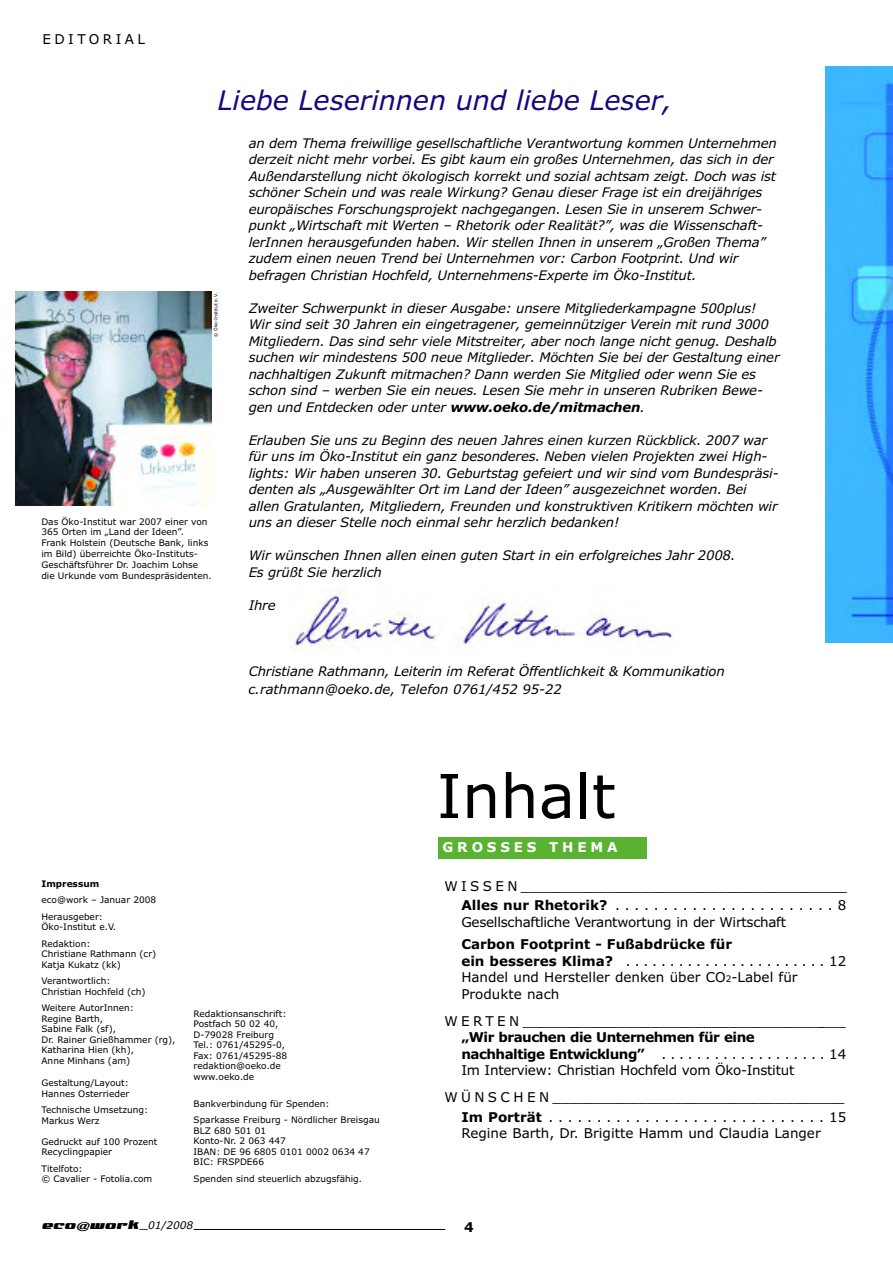
<style>
.page{position:relative;width:893px;height:1263px;background:#fff}
.page>*{position:absolute;margin:0;border:0;box-sizing:border-box;transform-origin:0 0}
.t1{font:60.6px "Verdana";color:#000}
.t2{font:italic 27px "Verdana";color:#130880}
.t3{font:13.5px/16.5px "Verdana";color:#000;text-align:right}
.t4{font:13.5px/16.5px "Verdana";letter-spacing:-.02em;color:#000}
.t5{font:13.5px "Nationalyze ALP";color:#000}
.t6{font:700 13.5px "Verdana";letter-spacing:.285em;color:#fff}
.t7{font:13.5px "Verdana";letter-spacing:.255em;color:#000}
.t8{font:700 13.5px "Verdana";color:#000}
.t9{font:italic 13.2px/16.5px "Verdana";letter-spacing:-.015em;color:#000}
.t10{font:9px/10.5px "Verdana";color:#000}
.t11{font:700 9px "Verdana";color:#000}
.t12{font:4.5px "Verdana";color:#000}
.s1{font-weight:700}
.s2{font-size:9px}
.s3{font-family:"Verdana";font-style:italic;font-size:10.5px}
</style>
<div class="page">
<img style="left:290px;top:589px;width:384px;height:60px">
<img style="left:825px;top:66px;width:68px;height:576px">
<img style="left:16px;top:292px;width:195px;height:213px">
<div style="left:438px;top:838px;width:209px;height:21px;background:#59b232"></div>
<hr style="left:194px;top:1229px;width:251px;height:1px;background:#000">
<p class="t7" style="left:43px;top:35px;width:104px">EDITORIAL</p>
<h2 class="t2" style="left:218px;top:90px;width:456px">Liebe Leserinnen und liebe Leser,</h2>
<p class="t12" style="left:214px;top:337px;width:46px;rotate:-90deg">© Öko-Institut e.V.</p>
<p class="t10" style="left:41px;top:517px;width:172px">Das Öko-Institut war 2007 einer von 365 Orten im „Land der Ideen”.<br>Frank Holstein (Deutsche Bank, links im Bild) überreichte Öko-Instituts-Geschäftsführer Dr. Joachim Lohse die Urkunde vom Bundespräsidenten.</p>
<p class="t9" style="left:249px;top:136px;width:530px">an dem Thema freiwillige gesellschaftliche Verantwortung kommen Unternehmen derzeit nicht mehr vorbei. Es gibt kaum ein großes Unternehmen, das sich in der Außendarstellung nicht ökologisch korrekt und sozial achtsam zeigt. Doch was ist schöner Schein und was reale Wirkung? Genau dieser Frage ist ein dreijähriges europäisches Forschungsprojekt nachgegangen. Lesen Sie in unserem Schwer&shy;punkt „Wirtschaft mit Werten – Rhetorik oder Realität?”, was die Wissenschaft&shy;lerInnen herausgefunden haben. Wir stellen Ihnen in unserem „Großen Thema” zudem einen neuen Trend bei Unternehmen vor: Carbon Footprint. Und wir befragen Christian Hochfeld, Unternehmens-Experte im Öko-Institut.</p>
<p class="t9" style="left:249px;top:301px;width:532px">Zweiter Schwerpunkt in dieser Ausgabe: unsere Mitgliederkampagne 500plus!<br>Wir sind seit 30 Jahren ein eingetragener, gemeinnütziger Verein mit rund 3000<br>Mitgliedern. Das sind sehr viele Mitstreiter, aber noch lange nicht genug. Deshalb suchen wir mindestens 500 neue Mitglieder. Möchten Sie bei der Gestaltung einer nachhaltigen Zukunft mitmachen? Dann werden Sie Mitglied oder wenn Sie es schon sind – werben Sie ein neues. Lesen Sie mehr in unseren Rubriken Bewe&shy;gen und Entdecken oder unter <span class="s1">www.oeko.de/mitmachen</span>.</p>
<p class="t9" style="left:249px;top:433px;width:531px">Erlauben Sie uns zu Beginn des neuen Jahres einen kurzen Rückblick. 2007 war für uns im Öko-Institut ein ganz besonderes. Neben vielen Projekten zwei High&shy;lights: Wir haben unseren 30. Geburtstag gefeiert und wir sind vom Bundespräsi&shy;denten als „Ausgewählter Ort im Land der Ideen” ausgezeichnet worden. Bei allen Gratulanten, Mitgliedern, Freunden und konstruktiven Kritikern möchten wir uns an dieser Stelle noch einmal sehr herzlich bedanken!</p>
<p class="t9" style="left:249px;top:548px;width:488px">Wir wünschen Ihnen allen einen guten Start in ein erfolgreiches Jahr 2008.<br>Es grüßt Sie herzlich</p>
<p class="t9" style="left:249px;top:598px;width:28px">Ihre</p>
<p class="t9" style="left:248px;top:663px;width:478px;line-height:18px">Christiane Rathmann, Leiterin im Referat Öffentlichkeit &amp; Kommunikation c.rathmann@oeko.de, Telefon 0761/452 95-22</p>
<h1 class="t1" style="left:437px;top:774px;width:180px">Inhalt</h1>
<p class="t6" style="left:442px;top:842px;width:177px">GROSSES THEMA</p>
<p class="t11" style="left:41px;top:880px;width:59px">Impressum</p>
<p class="t10" style="left:41px;top:893px;width:116px;line-height:16.5px">eco@work – Januar 2008<br>Herausgeber:</p>
<p class="t10" style="left:41px;top:920px;width:76px;line-height:16.5px">Öko-Institut e.V.<br>Redaktion:</p>
<p class="t10" style="left:41px;top:950px;width:116px">Christiane Rathmann (cr)<br>Katja Kukatz (kk)</p>
<p class="t10" style="left:41px;top:977px;width:106px">Verantwortlich:<br>Christian Hochfeld (ch)</p>
<p class="t10" style="left:41px;top:1004px;width:136px">Weitere AutorInnen:<br>Regine Barth,<br>Sabine Falk (sf),<br>Dr. Rainer Grießhammer (rg),<br>Katharina Hien (kh),<br>Anne Minhans (am)</p>
<p class="t10" style="left:41px;top:1079px;width:89px">Gestaltung/Layout:<br>Hannes Osterrieder</p>
<p class="t10" style="left:41px;top:1106px;width:108px">Technische Umsetzung:<br>Markus Werz</p>
<p class="t10" style="left:41px;top:1137px;width:117px">Gedruckt auf 100 Prozent<br>Recyclingpapier</p>
<p class="t10" style="left:41px;top:1164px;width:112px">Titelfoto:<br>© Cavalier - Fotolia.com</p>
<p class="t10" style="left:194px;top:1009px;width:95px">Redaktionsanschrift:<br>Postfach 50 02 40,<br>D-79028 Freiburg<br>Tel.: 0761/45295-0,<br>Fax: 0761/45295-88 redaktion@oeko.de www.oeko.de</p>
<p class="t10" style="left:194px;top:1096px;width:188px;line-height:16.5px">Bankverbindung für Spenden:<br>Sparkasse Freiburg - Nördlicher Breisgau</p>
<p class="t10" style="left:194px;top:1126px;width:178px">BLZ 680 501 01<br>Konto-Nr. 2 063 447<br>IBAN: DE 96 6805 0101 0002 0634 47<br>BIC: FRSPDE66</p>
<p class="t10" style="left:194px;top:1174px;width:170px">Spenden sind steuerlich abzugsfähig.</p>
<p class="t3" style="left:444px;top:877px;width:404px;line-height:19.5px">W I S S E N ______________________________________<br><span class="s1">Alles nur Rhetorik?</span> .......................8</p>
<p class="t4" style="left:461px;top:915px;width:326px">Gesellschaftliche Verantwortung in der Wirtschaft</p>
<p class="t3" style="left:461px;top:937px;width:387px;text-align:left"><span class="s1">Carbon Footprint - Fußabdrücke für<br>ein besseres Klima?</span> .......................12<br>Handel und Hersteller denken über CO<span class="s2">2</span>-Label für Produkte nach</p>
<p class="t3" style="left:444px;top:1014px;width:403px">W E R T E N ______________________________________</p>
<p class="t4" style="left:461px;top:1030px;width:387px"><span class="s1">„Wir brauchen die Unternehmen für eine<br>nachhaltige Entwicklung”</span> . . . . . . . . . . . . . . . . . . . 14<br>Im Interview: Christian Hochfeld vom Öko-Institut</p>
<p class="t3" style="left:444px;top:1089px;width:404px;line-height:19.5px">W Ü N S C H E N __________________________________<br><span class="s1">Im Porträt</span> .............................15</p>
<p class="t3" style="left:461px;top:1126px;width:361px">Regine Barth, Dr. Brigitte Hamm und Claudia Langer</p>
<p class="t5" style="left:43px;top:1216px;width:152px">eco@work_<span class="s3">01/2008</span></p>
<p class="t8" style="left:464px;top:1222px;width:11px">4</p>
</div>
